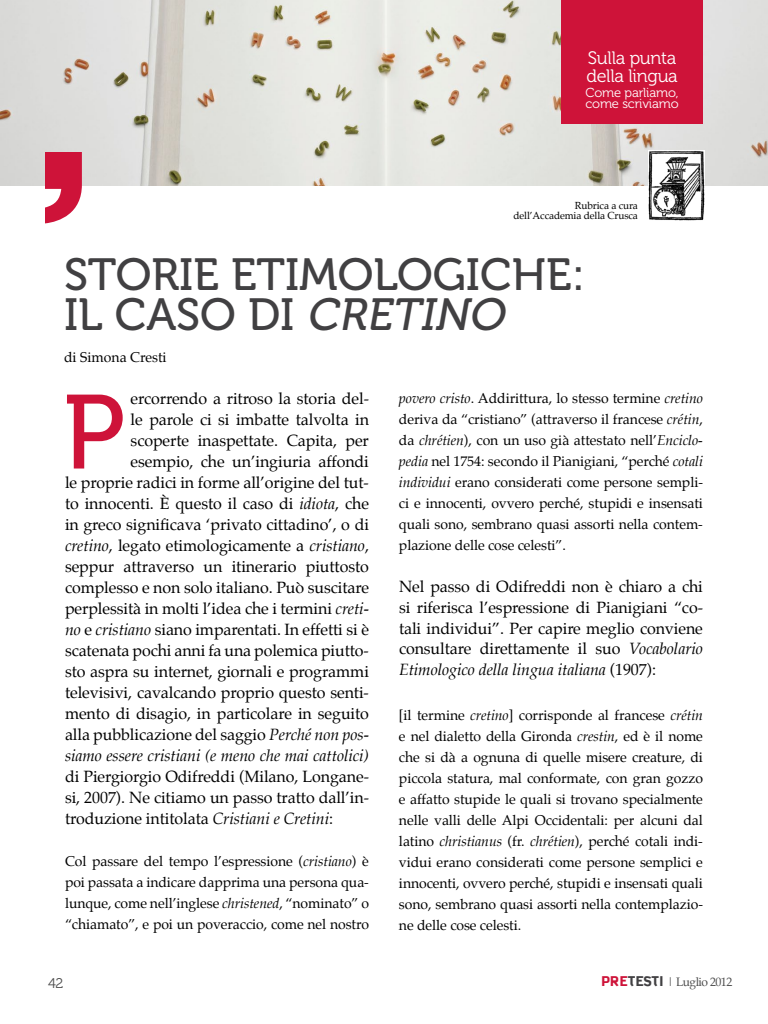
<style>
.page{position:relative;width:768px;height:1024px;background:#fff}
.page>*{position:absolute;margin:0;border:0;box-sizing:border-box;transform-origin:0 0}
.t1{font:104.7px "Museo 500";color:#ce1339}
.t2{font:45px/40px "Museo 500";color:#414042}
.t3{font:18px/18px "Museo 300";letter-spacing:-.015em;color:#fff}
.t4{font:16px/21px "Palatino";letter-spacing:-.005em;color:#000;text-align:justify}
.t5{font:14px/21px "Palatino";letter-spacing:-.005em;color:#000;text-align:justify}
.t6{font:14px "Museo 300";color:#4d4d4d}
.t7{font:13px/12px "Museo 300";letter-spacing:-.01em;color:#fff}
.t8{font:12px "Palatino";letter-spacing:-.045em;color:#4d4d4d}
.t9{font:10.1px/10.1px "Palatino";letter-spacing:-.01em;color:#000;text-align:right}
.s1{font-style:italic}
.s2{font-family:"Kautiva Caps";font-weight:700;font-size:19.1px;color:#ce1339}
.s3{font-family:"Kautiva Caps";font-weight:700;font-size:19.1px;color:#414042}
</style>
<div class="page">
<img style="left:0;top:0;width:768px;height:186px">
<div style="left:561px;top:0;width:142px;height:124px;background:#ce1339"></div>
<svg style="left:45px;top:152px;width:37px;height:71px"></svg>
<img style="left:648px;top:150px;width:56px;height:71px">
<p class="t3" style="left:586px;top:49px;width:93px">Sulla punta della lingua</p>
<p class="t7" style="left:585px;top:86px;width:95px">Come parliamo, come scriviamo</p>
<p class="t9" style="left:513px;top:201px;width:126px">Rubrica a cura dell’Accademia della Crusca</p>
<h2 class="t2" style="left:64px;top:255px;width:522px">STORIE ETIMOLOGICHE:<br>I L C A S O D I <span class="s1">CRETINO</span></h2>
<p class="t5" style="left:64px;top:346px;width:104px">di Simona Cresti</p>
<p class="t4" style="left:65px;top:388px;width:306px;text-align:right">ercorrendo a ritroso la storia del-<br>le parole ci si imbatte talvolta in<br>scoperte inaspettate. Capita, per esempio, che un’ingiuria affondi<br>le proprie radici in forme all’origine del tut&shy;to innocenti. È questo il caso di <span class="s1">idiota</span>, che in greco significava ‘privato cittadino’, o di <span class="s1">cretino</span>, legato etimologicamente a <span class="s1">cristiano</span>, seppur attraverso un itinerario piuttosto complesso e non solo italiano. Può suscitare perplessità in molti l’idea che i termini <span class="s1">creti&shy;no</span> e <span class="s1">cristiano</span> siano imparentati. In effetti si è scatenata pochi anni fa una polemica piutto&shy;sto aspra su internet, giornali e programmi televisivi, cavalcando proprio questo senti&shy;mento di disagio, in particolare in seguito alla pubblicazione del saggio <span class="s1">Perché non pos&shy;siamo essere cristiani (e meno che mai cattolici)</span></p>
<p class="t4" style="left:65px;top:766px;width:306px">di Piergiorgio Odifreddi (Milano, Longane&shy;si, 2007). Ne citiamo un passo tratto dall’in&shy;troduzione intitolata <span class="s1">Cristiani e Cretini</span>:</p>
<p class="t5" style="left:65px;top:851px;width:306px">Col passare del tempo l’espressione (<span class="s1">cristiano</span>) è poi passata a indicare dapprima una persona qua&shy;lunque, come nell’inglese <span class="s1">christened</span>, “nominato” o “chiamato”, e poi un poveraccio, come nel nostro</p>
<h1 class="t1" style="left:63px;top:375px;width:63px">P</h1>
<p class="t5" style="left:399px;top:387px;width:306px"><span class="s1">povero cristo</span>. Addirittura, lo stesso termine <span class="s1">cretino </span>deriva da “cristiano” (attraverso il francese <span class="s1">crétin</span>, da <span class="s1">chrétien</span>), con un uso già attestato nell’<span class="s1">Enciclo&shy;pedia</span> nel 1754: secondo il Pianigiani, “perché <span class="s1">cotali individui</span> erano considerati come persone sempli&shy;ci e innocenti, ovvero perché, stupidi e insensati quali sono, sembrano quasi assorti nella contem&shy;plazione delle cose celesti”.</p>
<p class="t4" style="left:399px;top:575px;width:305px">Nel passo di Odifreddi non è chiaro a chi si riferisca l’espressione di Pianigiani “co&shy;tali individui”. Per capire meglio conviene consultare direttamente il suo <span class="s1">Vocabolario Etimologico della lingua italiana</span> (1907):</p>
<p class="t5" style="left:399px;top:704px;width:306px">[il termine <span class="s1">cretino</span>] corrisponde al francese <span class="s1">crétin </span>e nel dialetto della Gironda <span class="s1">crestin</span>, ed è il nome che si dà a ognuna di quelle misere creature, di piccola statura, mal conformate, con gran gozzo e affatto stupide le quali si trovano specialmente nelle valli delle Alpi Occidentali: per alcuni dal latino <span class="s1">christianus</span> (fr. <span class="s1">chrétien</span>), perché cotali indi&shy;vidui erano considerati come persone semplici e innocenti, ovvero perché, stupidi e insensati quali sono, sembrano quasi assorti nella contemplazio&shy;ne delle cose celesti.</p>
<p class="t6" style="left:48px;top:975px;width:17px">42</p>
<p class="t8" style="left:601px;top:972px;width:133px"><span class="s2">pre</span><span class="s3">testi</span> | Luglio 2012</p>
</div>
